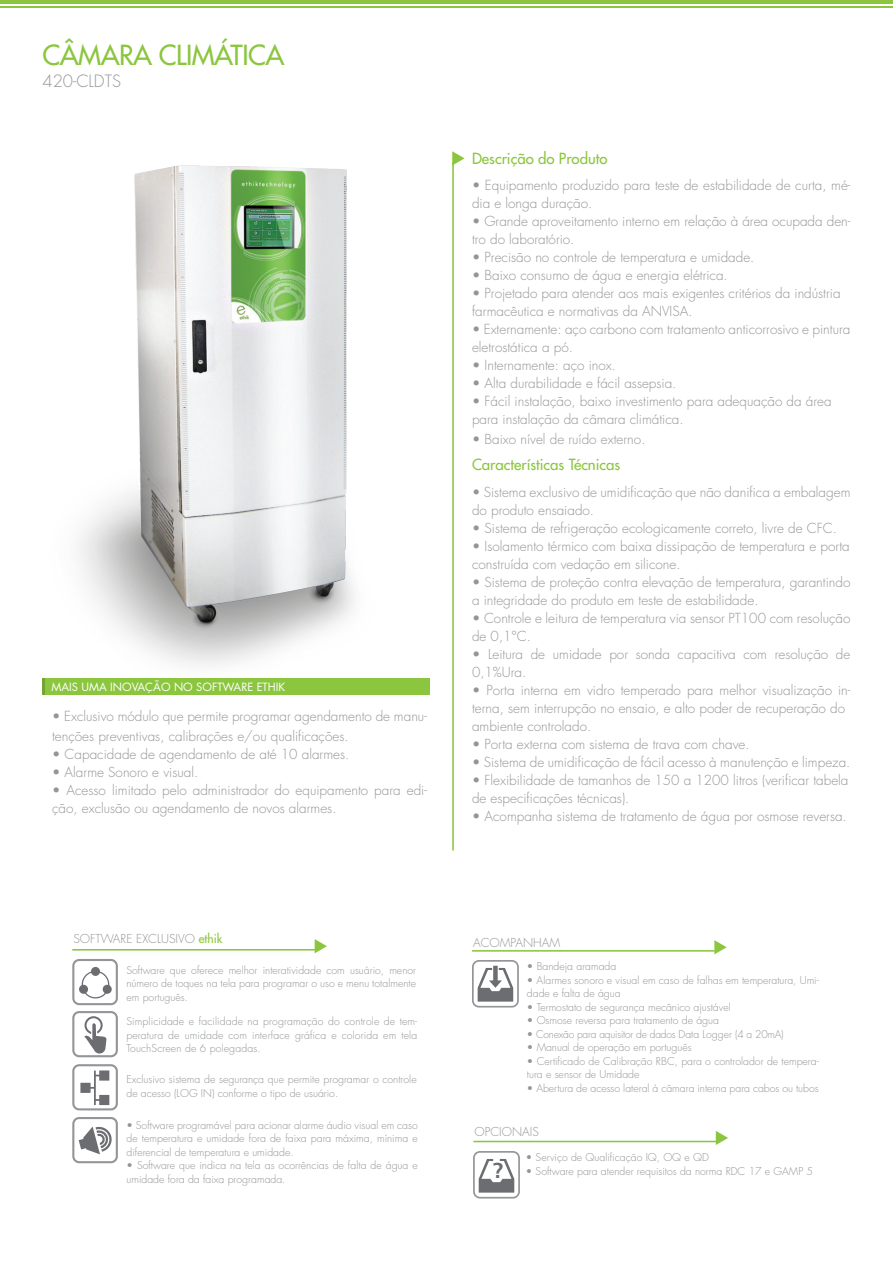
<style>
.page{position:relative;width:893px;height:1263px;background:#fff}
.page>*{position:absolute;margin:0;border:0;box-sizing:border-box;transform-origin:0 0}
.Texto{font:500 27px "Futura Std";letter-spacing:-.02em;color:#8bc63e}
.Texto_tabela{font:700 21.6px "Frutiger LT Std";color:#6c6d70}
.Texto-2{font:300 16.5px "Futura Std";color:#939598}
.Subtítulo_2{font:500 15px "Futura Std";color:#8bc63e}
.Texto_9{font:300 13.5px/18px "Futura Std";color:#939598}
.Subtítulo_2-2{font:300 12px "Futura Std";color:#939598}
.Subtítulo_2-3{font:11.1px "Futura Std";color:#fff}
.Texto_7{font:300 10.5px/13.5px "Futura Std";color:#939598}
.Texto_7-2{font:300 10.5px "Futura Std";letter-spacing:-.02em;color:#939598}
.s1{font-weight:500;color:#8bc63e}
</style>
<div class="page">
<hr style="left:0;top:0;width:893px;height:4px;background:#8bc63e">
<hr style="left:0;top:7px;width:893px;height:1px;background:#8bc63e">
<hr style="left:452px;top:162px;width:2px;height:688px;background:#8bc63e">
<svg style="left:452px;top:151px;width:13px;height:14px"></svg>
<img style="left:79px;top:165px;width:275px;height:500px">
<hr style="left:472px;top:950px;width:243px;height:2px;background:#8bc63e">
<svg style="left:714px;top:940px;width:13px;height:14px"></svg>
<div style="left:472px;top:960px;width:47px;height:47px;border:2px solid #939598;border-radius:6px"></div>
<svg style="left:478px;top:966px;width:35px;height:35px"></svg>
<hr style="left:72px;top:949px;width:243px;height:1px;background:#8bc63e">
<svg style="left:315px;top:939px;width:12px;height:14px"></svg>
<div style="left:72px;top:1011px;width:46px;height:46px;border:2px solid #939598;border-radius:6px"></div>
<svg style="left:84px;top:1016px;width:22px;height:37px"></svg>
<div style="left:72px;top:1117px;width:46px;height:46px;border:2px solid #939598;border-radius:6px"></div>
<svg style="left:79px;top:1126px;width:33px;height:28px"></svg>
<div style="left:72px;top:1064px;width:46px;height:46px;border:2px solid #939598;border-radius:6px"></div>
<svg style="left:80px;top:1070px;width:29px;height:35px"></svg>
<div style="left:72px;top:959px;width:46px;height:46px;border:2px solid #939598;border-radius:6px"></div>
<div style="left:82px;top:971px;width:27px;height:27px;border:1px solid #6c6d70;border-radius:50%"></div>
<div style="left:79px;top:985px;width:9px;height:9px;background:#6c6d70;border-radius:50%"></div>
<div style="left:103px;top:985px;width:9px;height:9px;background:#6c6d70;border-radius:50%"></div>
<div style="left:91px;top:967px;width:9px;height:9px;background:#6c6d70;border-radius:50%"></div>
<hr style="left:473px;top:1141px;width:243px;height:1px;background:#8bc63e">
<svg style="left:716px;top:1131px;width:12px;height:14px"></svg>
<div style="left:473px;top:1151px;width:47px;height:47px;border:2px solid #939598;border-radius:6px"></div>
<svg style="left:479px;top:1159px;width:35px;height:33px"></svg>
<div style="left:43px;top:678px;width:387px;height:17px;background:#8bc63e"></div>
<svg style="left:43px;top:678px;width:2px;height:17px"></svg>
<p class="Texto" style="left:43px;top:38px;width:243px">CÂMARA CLIMÁTICA</p>
<p class="Texto-2" style="left:43px;top:71px;width:80px">420-CLDTS</p>
<p class="Subtítulo_2-3" style="left:52px;top:680px;width:235px">MAIS UMA INOVAÇÃO NO SOFTWARE ETHIK</p>
<p class="Texto_9" style="left:52px;top:706px;width:376px;line-height:19.8px">• Exclusivo módulo que permite programar agendamento de manu&shy;tenções preventivas, calibrações e/ou qualificações.</p>
<p class="Texto_9" style="left:52px;top:745px;width:299px">• Capacidade de agendamento de até 10 alarmes.</p>
<p class="Texto_9" style="left:52px;top:763px;width:148px">• Alarme Sonoro e visual.</p>
<p class="Texto_9" style="left:52px;top:781px;width:376px">• Acesso limitado pelo administrador do equipamento para edi&shy;ção, exclusão ou agendamento de novos alarmes.</p>
<p class="Subtítulo_2-2" style="left:73px;top:932px;width:150px">SOFTWARE EXCLUSIVO <span class="s1">ethik</span></p>
<p class="Texto_7" style="left:126px;top:964px;width:291px;text-align:justify">Software que oferece melhor interatividade com usuário, menor número de toques na tela para programar o uso e menu totalmente em português.</p>
<p class="Texto_7" style="left:126px;top:1015px;width:292px;text-align:justify">Simplicidade e facilidade na programação do controle de tem&shy;peratura de umidade com interface gráfica e colorida em tela TouchScreen de 6 polegadas.</p>
<p class="Texto_7" style="left:126px;top:1073px;width:292px">Exclusivo sistema de segurança que permite programar o controle de acesso (LOG IN) conforme o tipo de usuário.</p>
<p class="Texto_7" style="left:126px;top:1118px;width:293px;text-align:justify">• Software programável para acionar alarme áudio visual em caso de temperatura e umidade fora de faixa para máxima, mínima e diferencial de temperatura e umidade.</p>
<p class="Texto_7" style="left:126px;top:1159px;width:293px">• Software que indica na tela as ocorrências de falta de água e umidade fora da faixa programada.</p>
<p class="Subtítulo_2" style="left:472px;top:149px;width:137px">Descrição do Produto</p>
<p class="Texto_9" style="left:472px;top:177px;width:380px">• Equipamento produzido para teste de estabilidade de curta, mé&shy;dia e longa duração.</p>
<p class="Texto_9" style="left:472px;top:213px;width:380px">• Grande aproveitamento interno em relação à área ocupada den&shy;tro do laboratório.</p>
<p class="Texto_9" style="left:472px;top:249px;width:284px">• Precisão no controle de temperatura e umidade.</p>
<p class="Texto_9" style="left:472px;top:267px;width:257px">• Baixo consumo de água e energia elétrica.</p>
<p class="Texto_9" style="left:472px;top:285px;width:370px">• Projetado para atender aos mais exigentes critérios da indústria</p>
<p class="Texto_9" style="left:472px;top:303px;width:222px">farmacêutica e normativas da ANVISA.</p>
<p class="Texto_9" style="left:472px;top:321px;width:380px">• Externamente: aço carbono com tratamento anticorrosivo e pintura</p>
<p class="Texto_9" style="left:472px;top:339px;width:102px">eletrostática a pó.</p>
<p class="Texto_9" style="left:472px;top:357px;width:146px">• Internamente: aço inox.</p>
<p class="Texto_9" style="left:472px;top:375px;width:206px">• Alta durabilidade e fácil assepsia.</p>
<p class="Texto_9" style="left:472px;top:393px;width:361px">• Fácil instalação, baixo investimento para adequação da área</p>
<p class="Texto_9" style="left:472px;top:411px;width:213px">para instalação da câmara climática.</p>
<p class="Texto_9" style="left:472px;top:430px;width:175px">• Baixo nível de ruído externo.</p>
<p class="Subtítulo_2" style="left:472px;top:456px;width:150px">Características Técnicas</p>
<p class="Texto_9" style="left:472px;top:483px;width:380px">• Sistema exclusivo de umidificação que não danifica a embalagem</p>
<p class="Texto_9" style="left:472px;top:501px;width:124px">do produto ensaiado.</p>
<p class="Texto_9" style="left:472px;top:519px;width:367px">• Sistema de refrigeração ecologicamente correto, livre de CFC.</p>
<p class="Texto_9" style="left:472px;top:537px;width:379px">• Isolamento térmico com baixa dissipação de temperatura e porta</p>
<p class="Texto_9" style="left:472px;top:555px;width:210px">construída com vedação em silicone.</p>
<p class="Texto_9" style="left:472px;top:573px;width:380px">• Sistema de proteção contra elevação de temperatura, garantindo a integridade do produto em teste de estabilidade.</p>
<p class="Texto_9" style="left:472px;top:609px;width:380px">• Controle e leitura de temperatura via sensor PT100 com resolução</p>
<p class="Texto_9" style="left:472px;top:627px;width:61px">de 0,1°C.</p>
<p class="Texto_9" style="left:472px;top:645px;width:380px">• Leitura de umidade por sonda capacitiva com resolução de<br>0,1%Ura.</p>
<p class="Texto_9" style="left:472px;top:681px;width:380px">• Porta interna em vidro temperado para melhor visualização in&shy;terna, sem interrupção no ensaio, e alto poder de recuperação do</p>
<p class="Texto_9" style="left:472px;top:717px;width:121px">ambiente controlado.</p>
<p class="Texto_9" style="left:472px;top:735px;width:279px">• Porta externa com sistema de trava com chave.</p>
<p class="Texto_9" style="left:472px;top:753px;width:380px">• Sistema de umidificação de fácil acesso à manutenção e limpeza.</p>
<p class="Texto_9" style="left:472px;top:771px;width:378px">• Flexibilidade de tamanhos de 150 a 1200 litros (verificar tabela</p>
<p class="Texto_9" style="left:472px;top:789px;width:159px">de especificações técnicas).</p>
<p class="Texto_9" style="left:472px;top:807px;width:376px">• Acompanha sistema de tratamento de água por osmose reversa.</p>
<p class="Subtítulo_2-2" style="left:473px;top:935px;width:89px">ACOMPANHAM</p>
<p class="Texto_7" style="left:527px;top:960px;width:91px">• Bandeja aramada</p>
<p class="Texto_7" style="left:527px;top:974px;width:293px">• Alarmes sonoro e visual em caso de falhas em temperatura, Umi&shy;dade e falta de água</p>
<p class="Texto_7" style="left:527px;top:1001px;width:205px">• Termostato de segurança mecânico ajustável</p>
<p class="Texto_7" style="left:527px;top:1014px;width:194px">• Osmose reversa para tratamento de água</p>
<p class="Texto_7-2" style="left:527px;top:1028px;width:258px">• Conexão para aquisitor de dados Data Logger (4 a 20mA)</p>
<p class="Texto_7" style="left:527px;top:1041px;width:166px">• Manual de operação em português</p>
<p class="Texto_7" style="left:527px;top:1055px;width:293px">• Certificado de Calibração RBC, para o controlador de tempera&shy;tura e sensor de Umidade</p>
<p class="Texto_7" style="left:527px;top:1082px;width:293px">• Abertura de acesso lateral à câmara interna para cabos ou tubos</p>
<p class="Subtítulo_2-2" style="left:474px;top:1125px;width:66px">OPCIONAIS</p>
<p class="Texto_tabela" style="left:492px;top:1157px;width:12px">?</p>
<p class="Texto_7" style="left:526px;top:1151px;width:185px">• Serviço de Qualificação IQ, OQ e QD</p>
<p class="Texto_7" style="left:526px;top:1164px;width:289px">• Software para atender requisitos da norma RDC 17 e GAMP 5</p>
</div>
